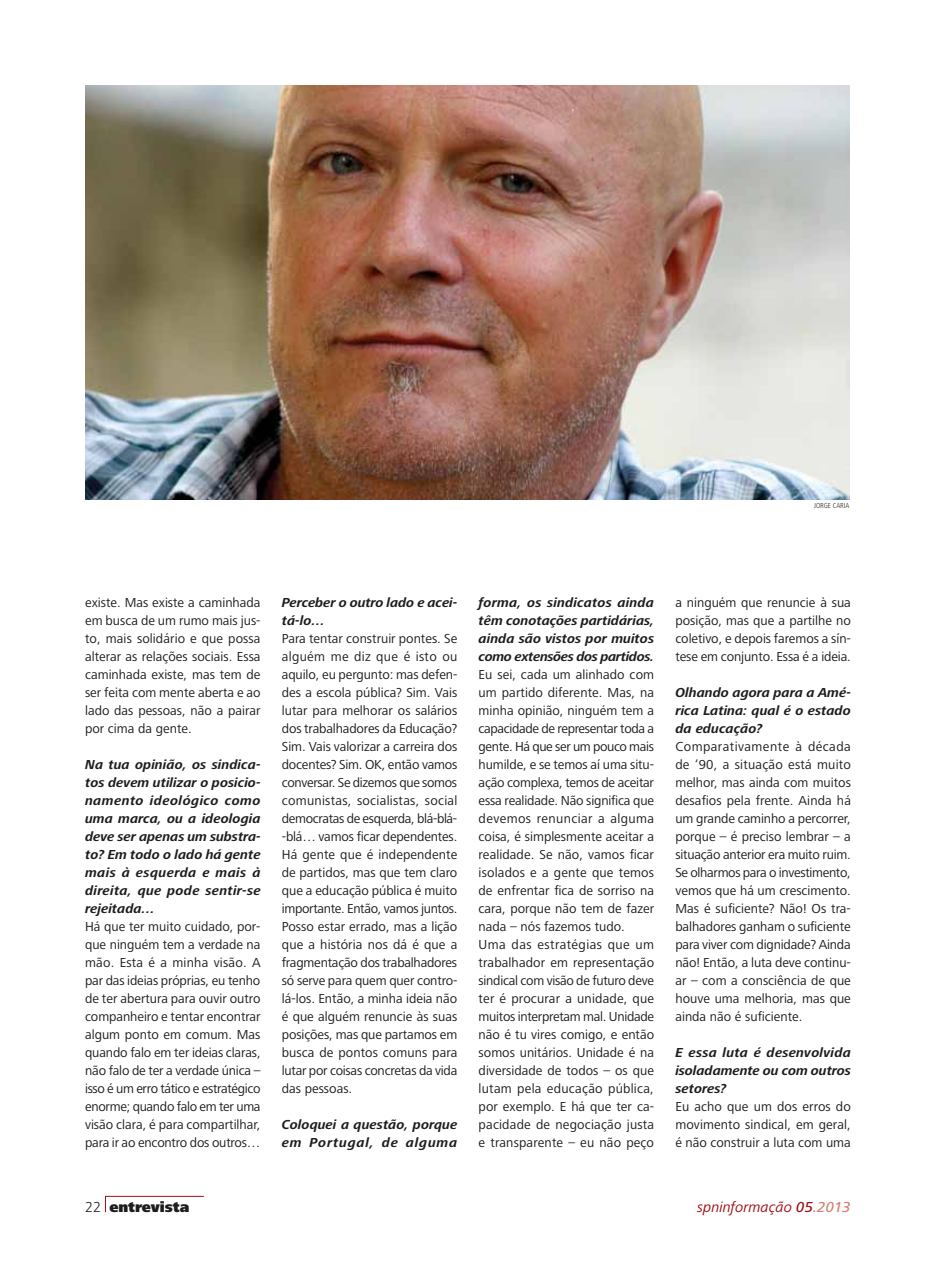
<style>
.page{position:relative;width:936px;height:1276px;background:#fff}
.page>*{position:absolute;margin:0;border:0;box-sizing:border-box;transform-origin:0 0}
.t1{font:italic 15px "Frutiger Next LT";color:#9d0f12}
.t2{font:900 15px "Frutiger Next LT";color:#1d1d1b}
.t3{font:300 15px "Frutiger Next LT";color:#1d1d1b}
.t4{font:13.5px/18px "Frutiger Next LT";color:#1d1d1b;text-align:justify}
.t5{font:italic 700 13.5px/18px "Frutiger Next LT";color:#1d1d1b;text-align:justify}
.t6{font:300 condensed 7.5px "Frutiger Next LT";color:#1d1d1b}
.s1{font-weight:500}
.s2{font-weight:500;color:#cf8471}
</style>
<div class="page">
<svg style="left:105px;top:1195px;width:99px;height:18px"></svg>
<img style="left:85px;top:85px;width:764px;height:414px">
<p class="t6" style="left:814px;top:501px;width:37px">JORGE CARIA</p>
<p class="t4" style="left:85px;top:594px;width:177px">existe. Mas existe a caminhada em busca de um rumo mais jus&shy;to, mais solidário e que possa alterar as relações sociais. Essa caminhada existe, mas tem de ser feita com mente aberta e ao lado das pessoas, não a pairar por cima da gente.</p>
<p class="t5" style="left:85px;top:756px;width:177px">Na tua opinião, os sindica&shy;tos devem utilizar o posicio&shy;namento ideológico como uma marca, ou a ideologia deve ser apenas um substra&shy;to? Em todo o lado há gente mais à esquerda e mais à direita, que pode sentir-se rejeitada…</p>
<p class="t4" style="left:85px;top:918px;width:177px">Há que ter muito cuidado, por&shy;que ninguém tem a verdade na mão. Esta é a minha visão. A par das ideias próprias, eu tenho de ter abertura para ouvir outro companheiro e tentar encontrar algum ponto em comum. Mas quando falo em ter ideias claras, não falo de ter a verdade única – isso é um erro tático e estratégico enorme; quando falo em ter uma visão clara, é para compartilhar, para ir ao encontro dos outros…</p>
<p class="t5" style="left:282px;top:593px;width:177px">Perceber o outro lado e acei&shy;tá-lo…</p>
<p class="t4" style="left:282px;top:629px;width:177px">Para tentar construir pontes. Se alguém me diz que é isto ou aquilo, eu pergunto: mas defen&shy;des a escola pública? Sim. Vais lutar para melhorar os salários dos trabalhadores da Educação?<br>Sim. Vais valorizar a carreira dos docentes? Sim. OK, então vamos conversar. Se dizemos que somos comunistas, socialistas, social democratas de esquerda, blá-blá--blá… vamos ficar dependentes.<br>Há gente que é independente de partidos, mas que tem claro que a educação pública é muito importante. Então, vamos juntos.<br>Posso estar errado, mas a lição que a história nos dá é que a fragmentação dos trabalhadores só serve para quem quer contro&shy;lá-los. Então, a minha ideia não é que alguém renuncie às suas posições, mas que partamos em busca de pontos comuns para lutar por coisas concretas da vida das pessoas.</p>
<p class="t5" style="left:282px;top:1115px;width:177px">Coloquei a questão, porque em Portugal, de alguma</p>
<p class="t5" style="left:478px;top:593px;width:177px">forma, os sindicatos ainda têm conotações partidárias, ainda são vistos por muitos como extensões dos partidos.</p>
<p class="t4" style="left:478px;top:665px;width:177px;text-align:left">Eu sei, cada um alinhado com um partido diferente. Mas, na minha opinião, ninguém tem a capacidade de representar toda a gente. Há que ser um pouco mais humilde, e se temos aí uma situ&shy;ação complexa, temos de aceitar essa realidade. Não significa que devemos renunciar a alguma coisa, é simplesmente aceitar a realidade. Se não, vamos ficar isolados e a gente que temos de enfrentar fica de sorriso na cara, porque não tem de fazer nada – nós fazemos tudo.<br>Uma das estratégias que um trabalhador em representação sindical com visão de futuro deve ter é procurar a unidade, que muitos interpretam mal. Unidade não é tu vires comigo, e então somos unitários. Unidade é na diversidade de todos – os que lutam pela educação pública, por exemplo. E há que ter ca&shy;pacidade de negociação justa e transparente – eu não peço</p>
<p class="t4" style="left:675px;top:593px;width:177px">a ninguém que renuncie à sua posição, mas que a partilhe no coletivo, e depois faremos a sín&shy;tese em conjunto. Essa é a ideia.</p>
<p class="t5" style="left:675px;top:683px;width:177px">Olhando agora para a Amé&shy;rica Latina: qual é o estado da educação?</p>
<p class="t4" style="left:675px;top:737px;width:177px">Comparativamente à década de ‘90, a situação está muito melhor, mas ainda com muitos desafios pela frente. Ainda há um grande caminho a percorrer, porque – é preciso lembrar – a situação anterior era muito ruim.<br>Se olharmos para o investimento, vemos que há um crescimento.<br>Mas é suficiente? Não! Os tra&shy;balhadores ganham o suficiente para viver com dignidade? Ainda não! Então, a luta deve continu&shy;ar – com a consciência de que houve uma melhoria, mas que ainda não é suficiente.</p>
<p class="t5" style="left:675px;top:1043px;width:177px">E essa luta é desenvolvida isoladamente ou com outros setores?</p>
<p class="t4" style="left:675px;top:1097px;width:177px">Eu acho que um dos erros do movimento sindical, em geral, é não construir a luta com uma</p>
<p class="t3" style="left:85px;top:1199px;width:17px">22</p>
<p class="t1" style="left:697px;top:1199px;width:155px">spninformação <span class="s1">05</span><span class="s2">.2013</span></p>
<p class="t2" style="left:109px;top:1198px;width:81px">entrevista</p>
</div>
